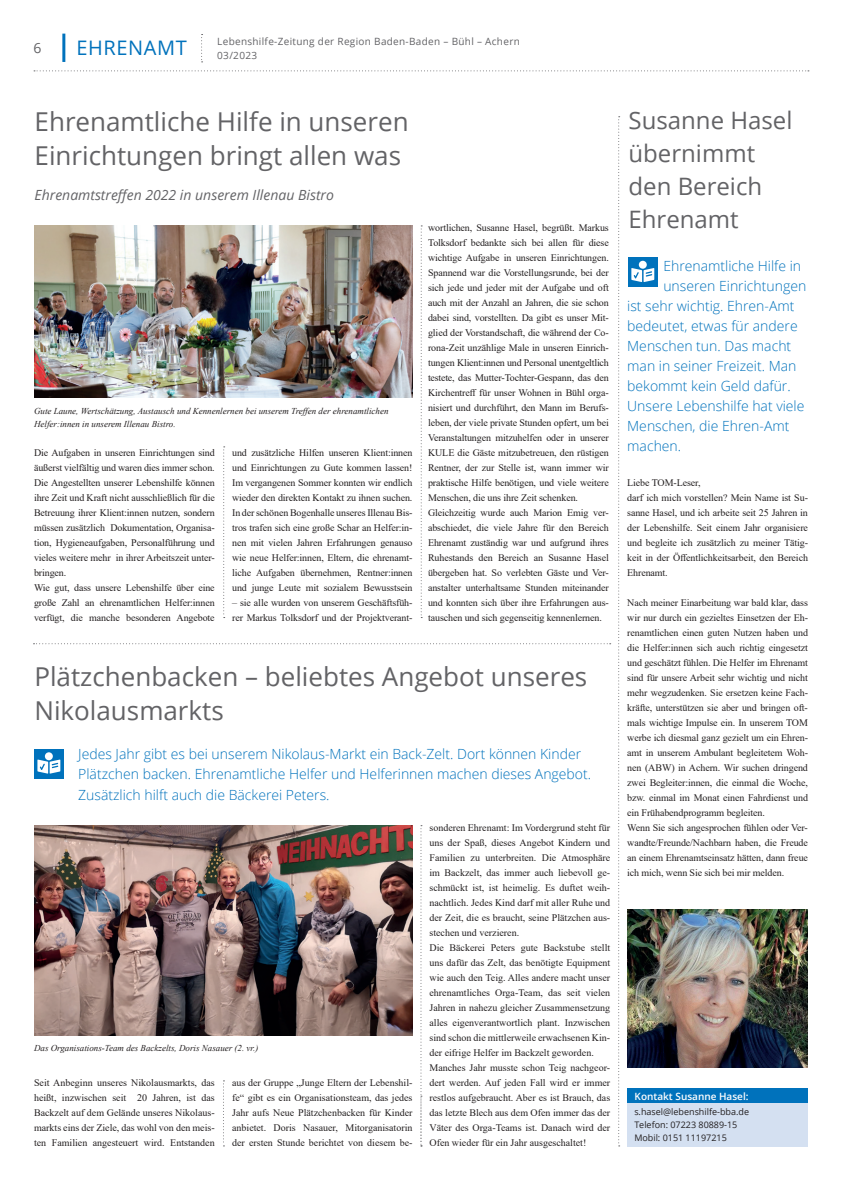
<style>
.page{position:relative;width:842px;height:1191px;background:#fff}
.page>*{position:absolute;margin:0;border:0;box-sizing:border-box;transform-origin:0 0}
.t1{font:26px/34px "Open Sans";color:#636366}
.t2{font:24px/33px "Open Sans";color:#636366}
.t3{font:20px "Open Sans";letter-spacing:.03em;color:#0072bc}
.t4{font:300 14px/20px "Open Sans";color:#0072bc}
.t5{font:italic 14px "Open Sans";color:#636366}
.t6{font:14px "Open Sans";color:#636366}
.t7{font:10px/15px "Times New Roman";letter-spacing:-.01em;color:#231f20}
.t8{font:10px "Open Sans";letter-spacing:.03em;color:#636366}
.t9{font:600 10px "Open Sans";color:#fff}
.t10{font:italic 9px/13px "Times New Roman";color:#231f20}
.t11{font:9px/13px "Open Sans";color:#231f20}
</style>
<div class="page">
<div style="left:627px;top:1088px;width:181px;height:15px;background:#0072bc"></div>
<div style="left:627px;top:1103px;width:181px;height:43px;background:#d4e0f1"></div>
<img style="left:34px;top:225px;width:378px;height:172px">
<img style="left:627px;top:909px;width:181px;height:158px">
<img style="left:34px;top:825px;width:378px;height:210px">
<svg style="left:34px;top:70px;width:775px;height:1px"></svg>
<hr style="left:62px;top:34px;width:3px;height:28px;background:#0072bc">
<svg style="left:201px;top:34px;width:2px;height:28px"></svg>
<svg style="left:421px;top:225px;width:1px;height:393px"></svg>
<svg style="left:223px;top:446px;width:2px;height:172px"></svg>
<svg style="left:618px;top:116px;width:2px;height:1030px"></svg>
<svg style="left:34px;top:643px;width:577px;height:1px"></svg>
<svg style="left:420px;top:825px;width:2px;height:321px"></svg>
<svg style="left:223px;top:1080px;width:1px;height:66px"></svg>
<div style="left:34px;top:748px;width:30px;height:30px;background:#0072bc"></div>
<div style="left:45px;top:752px;width:8px;height:8px;background:#fff;border-radius:50%"></div>
<svg style="left:37px;top:759px;width:23px;height:14px"></svg>
<div style="left:628px;top:257px;width:30px;height:30px;background:#0072bc"></div>
<div style="left:639px;top:261px;width:8px;height:8px;background:#fff;border-radius:50%"></div>
<svg style="left:631px;top:268px;width:23px;height:14px"></svg>
<h3 class="t6" style="left:34px;top:38px;width:10px">6</h3>
<p class="t8" style="left:217px;top:34px;width:304px">Lebenshilfe-Zeitung der Region Baden-Baden – Bühl – Achern</p>
<h3 class="t3" style="left:77px;top:34px;width:112px">EHRENAMT</h3>
<p class="t8" style="left:217px;top:48px;width:41px">03/2023</p>
<h1 class="t1" style="left:35px;top:104px;width:376px">Ehrenamtliche Hilfe in unseren<br>Einrichtungen bringt allen was</h1>
<h3 class="t5" style="left:35px;top:185px;width:301px">Ehrenamtstreffen 2022 in unserem Illenau Bistro</h3>
<p class="t10" style="left:34px;top:404px;width:356px">Gute Laune, Wertschätzung, Austausch und Kennenlernen bei unserem Treffen der ehrenamtlichen<br>Helfer:innen in unserem Illenau Bistro.</p>
<p class="t7" style="left:34px;top:445px;width:182px">Die Aufgaben in unseren Einrichtungen sind äußerst vielfältig und waren dies immer schon.<br>Die Angestellten unserer Lebenshilfe können ihre Zeit und Kraft nicht ausschließlich für die Betreuung ihrer Klient:innen nutzen, sondern müssen zusätzlich Dokumentation, Organisa&shy;tion, Hygieneaufgaben, Personalführung und vieles weitere mehr in ihrer Arbeitszeit unter&shy;bringen.<br>Wie gut, dass unsere Lebenshilfe über eine große Zahl an ehrenamtlichen Helfer:innen verfügt, die manche besonderen Angebote</p>
<p class="t7" style="left:232px;top:445px;width:182px;text-align:justify">und zusätzliche Hilfen unseren Klient:innen und Einrichtungen zu Gute kommen lassen!<br>Im vergangenen Sommer konnten wir endlich wieder den direkten Kontakt zu ihnen suchen.<br>In der schönen Bogenhalle unseres Illenau Bis&shy;tros trafen sich eine große Schar an Helfer:in&shy;nen mit vielen Jahren Erfahrungen genauso wie neue Helfer:innen, Eltern, die ehrenamt&shy;liche Aufgaben übernehmen, Rentner:innen und junge Leute mit sozialem Bewusstsein</p>
<p class="t7" style="left:232px;top:595px;width:182px">– sie alle wurden von unserem Geschäftsfüh&shy;rer Markus Tolksdorf und der Projektverant-</p>
<p class="t7" style="left:428px;top:220px;width:182px">wortlichen, Susanne Hasel, begrüßt. Markus Tolksdorf bedankte sich bei allen für diese wichtige Aufgabe in unseren Einrichtungen.<br>Spannend war die Vorstellungsrunde, bei der sich jede und jeder mit der Aufgabe und oft auch mit der Anzahl an Jahren, die sie schon dabei sind, vorstellten. Da gibt es unser Mit&shy;glied der Vorstandschaft, die während der Co&shy;rona-Zeit unzählige Male in unseren Einrich&shy;tungen Klient:innen und Personal unentgeltlich testete, das Mutter-Tochter-Gespann, das den Kirchentreff für unser Wohnen in Bühl orga&shy;nisiert und durchführt, den Mann im Berufs&shy;leben, der viele private Stunden opfert, um bei Veranstaltungen mitzuhelfen oder in unserer KULE die Gäste mitzubetreuen, den rüstigen Rentner, der zur Stelle ist, wann immer wir praktische Hilfe benötigen, und viele weitere Menschen, die uns ihre Zeit schenken.<br>Gleichzeitig wurde auch Marion Emig ver&shy;abschiedet, die viele Jahre für den Bereich Ehrenamt zuständig war und aufgrund ihres Ruhestands den Bereich an Susanne Hasel übergeben hat. So verlebten Gäste und Ver&shy;anstalter unterhaltsame Stunden miteinander und konnten sich über ihre Erfahrungen aus&shy;tauschen und sich gegenseitig kennenlernen.</p>
<h1 class="t1" style="left:34px;top:659px;width:554px">Plätzchenbacken – beliebtes Angebot unseres<br>Nikolausmarkts</h1>
<h3 class="t4" style="left:78px;top:744px;width:514px">Jedes Jahr gibt es bei unserem Nikolaus-Markt ein Back-Zelt. Dort können Kinder<br>Plätzchen backen. Ehrenamtliche Helfer und Helferinnen machen dieses Angebot.<br>Zusätzlich hilft auch die Bäckerei Peters.</h3>
<p class="t10" style="left:34px;top:1040px;width:226px">Das Organisations-Team des Backzelts, Doris Nasauer (2. vr.)</p>
<p class="t7" style="left:34px;top:1075px;width:182px;text-align:justify">Seit Anbeginn unseres Nikolausmarkts, das heißt, inzwischen seit 20 Jahren, ist das Backzelt auf dem Gelände unseres Nikolaus&shy;markts eins der Ziele, das wohl von den meis&shy;ten Familien angesteuert wird. Entstanden</p>
<p class="t7" style="left:232px;top:1075px;width:182px;text-align:justify">aus der Gruppe „Junge Eltern der Lebenshil&shy;fe“ gibt es ein Organisationsteam, das jedes Jahr aufs Neue Plätzchenbacken für Kinder anbietet. Doris Nasauer, Mitorganisatorin der ersten Stunde berichtet von diesem be-</p>
<p class="t7" style="left:429px;top:820px;width:182px">sonderen Ehrenamt: Im Vordergrund steht für uns der Spaß, dieses Angebot Kindern und Familien zu unterbreiten. Die Atmosphäre im Backzelt, das immer auch liebevoll ge&shy;schmückt ist, ist heimelig. Es duftet weih&shy;nachtlich. Jedes Kind darf mit aller Ruhe und der Zeit, die es braucht, seine Plätzchen aus&shy;stechen und verzieren.<br>Die Bäckerei Peters gute Backstube stellt uns dafür das Zelt, das benötigte Equipment wie auch den Teig. Alles andere macht unser ehrenamtliches Orga-Team, das seit vielen Jahren in nahezu gleicher Zusammensetzung alles eigenverantwortlich plant. Inzwischen sind schon die mittlerweile erwachsenen Kin&shy;der eifrige Helfer im Backzelt geworden.<br>Manches Jahr musste schon Teig nachgeor&shy;dert werden. Auf jeden Fall wird er immer restlos aufgebraucht. Aber es ist Brauch, das das letzte Blech aus dem Ofen immer das der Väter des Orga-Teams ist. Danach wird der Ofen wieder für ein Jahr ausgeschaltet!</p>
<h2 class="t2" style="left:628px;top:103px;width:165px">Susanne Hasel übernimmt den Bereich<br>Ehrenamt</h2>
<h3 class="t4" style="left:663px;top:255px;width:139px">Ehrenamtliche Hilfe in</h3>
<h3 class="t4" style="left:663px;top:275px;width:144px">unseren Einrichtungen</h3>
<h3 class="t4" style="left:627px;top:295px;width:169px">ist sehr wichtig. Ehren-Amt</h3>
<h3 class="t4" style="left:627px;top:315px;width:172px">bedeutet, etwas für andere</h3>
<h3 class="t4" style="left:627px;top:335px;width:166px">Menschen tun. Das macht</h3>
<h3 class="t4" style="left:627px;top:355px;width:171px">man in seiner Freizeit. Man</h3>
<h3 class="t4" style="left:627px;top:375px;width:165px">bekommt kein Geld dafür.</h3>
<h3 class="t4" style="left:627px;top:395px;width:179px">Unsere Lebenshilfe hat viele</h3>
<h3 class="t4" style="left:627px;top:415px;width:164px">Menschen, die Ehren-Amt</h3>
<h3 class="t4" style="left:627px;top:435px;width:55px">machen.</h3>
<p class="t7" style="left:627px;top:475px;width:182px">Liebe TOM-Leser,<br>darf ich mich vorstellen? Mein Name ist Su&shy;sanne Hasel, und ich arbeite seit 25 Jahren in der Lebenshilfe. Seit einem Jahr organisiere und begleite ich zusätzlich zu meiner Tätig&shy;keit in der Öffentlichkeitsarbeit, den Bereich Ehrenamt.</p>
<p class="t7" style="left:627px;top:595px;width:182px">Nach meiner Einarbeitung war bald klar, dass wir nur durch ein gezieltes Einsetzen der Eh&shy;renamtlichen einen guten Nutzen haben und die Helfer:innen sich auch richtig eingesetzt und geschätzt fühlen. Die Helfer im Ehrenamt sind für unsere Arbeit sehr wichtig und nicht mehr wegzudenken. Sie ersetzen keine Fach&shy;kräfte, unterstützen sie aber und bringen oft&shy;mals wichtige Impulse ein. In unserem TOM werbe ich diesmal ganz gezielt um ein Ehren&shy;amt in unserem Ambulant begleitetem Woh&shy;nen (ABW) in Achern. Wir suchen dringend zwei Begleiter:innen, die einmal die Woche, bzw. einmal im Monat einen Fahrdienst und ein Frühabendprogramm begleiten.<br>Wenn Sie sich angesprochen fühlen oder Ver&shy;wandte/Freunde/Nachbarn haben, die Freude an einem Ehrenamtseinsatz hätten, dann freue ich mich, wenn Sie sich bei mir melden.</p>
<p class="t9" style="left:635px;top:1089px;width:115px">Kontakt Susanne Hasel:</p>
<p class="t11" style="left:634px;top:1104px;width:116px">s.hasel@lebenshilfe-bba.de<br>Telefon: 07223 80889-15<br>Mobil: 0151 11197215</p>
</div>
